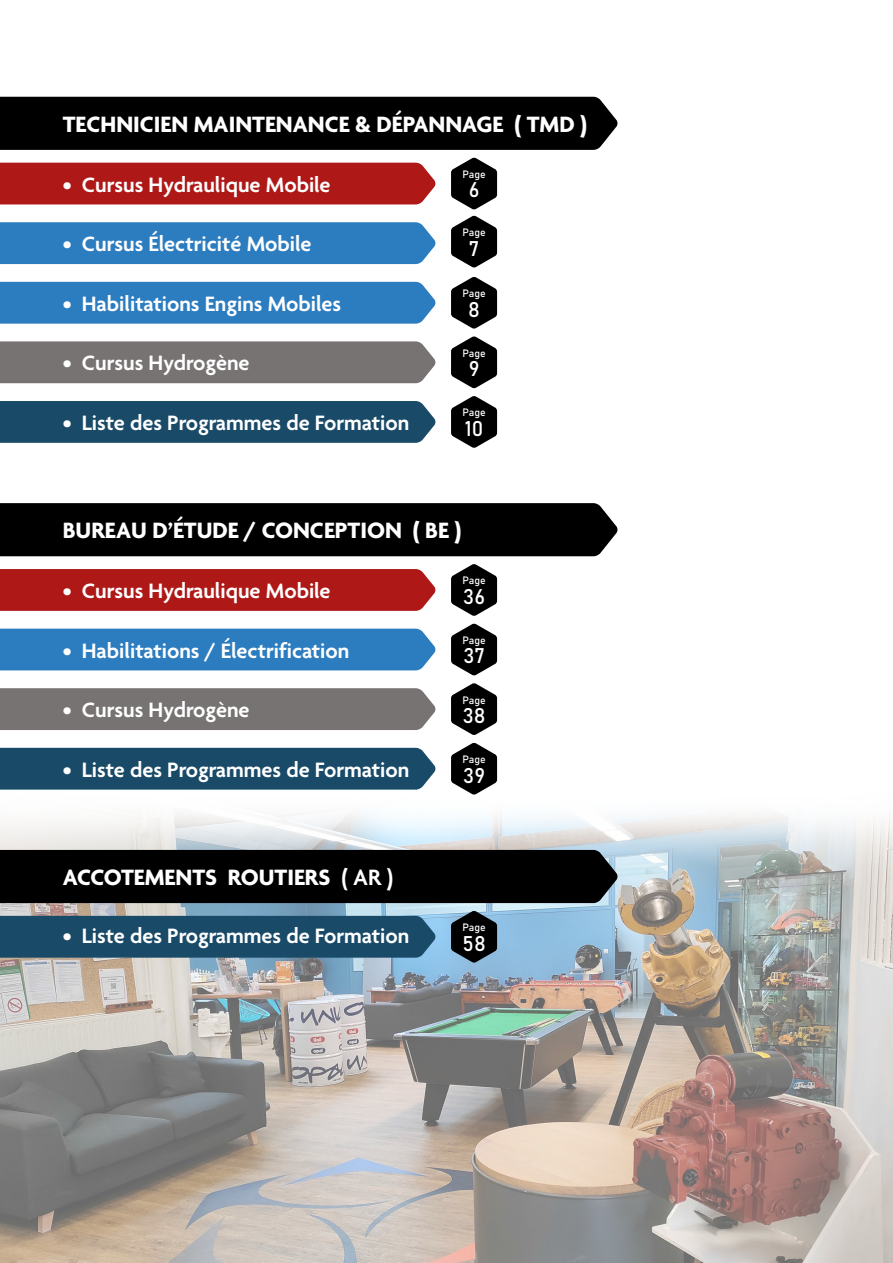
<style>
.page{position:relative;width:893px;height:1263px;background:#fff}
.page>*{position:absolute;margin:0;border:0;box-sizing:border-box;transform-origin:0 0}
.t1{font:700 24px "Agenda";color:#fff}
.t2{font:600 22.5px "Agenda";color:#fff}
.t3{font:21px "Bahnschrift";color:#fff}
.t4{font:10.5px "Bahnschrift";color:#fff}
.s1{font-weight:600}
</style>
<div class="page">
<img style="left:0;top:96px;width:893px;height:1167px">
<div style="left:0;top:97px;width:618px;height:53px;background:#000"></div>
<div style="left:0;top:503px;width:618px;height:53px;background:#000"></div>
<div style="left:0;top:850px;width:618px;height:53px;background:#000"></div>
<div style="left:0;top:163px;width:436px;height:41px;background:#ae1917"></div>
<div style="left:0;top:569px;width:436px;height:42px;background:#ae1917"></div>
<div style="left:0;top:916px;width:436px;height:42px;background:#194a68"></div>
<div style="left:0;top:222px;width:436px;height:42px;background:#2c7cc0"></div>
<div style="left:0;top:629px;width:436px;height:41px;background:#2c7cc0"></div>
<div style="left:0;top:282px;width:436px;height:42px;background:#2c7cc0"></div>
<div style="left:0;top:688px;width:436px;height:42px;background:#787373"></div>
<div style="left:0;top:748px;width:436px;height:42px;background:#194a68"></div>
<div style="left:0;top:341px;width:436px;height:42px;background:#787373"></div>
<div style="left:0;top:401px;width:436px;height:42px;background:#194a68"></div>
<svg style="left:451px;top:158px;width:46px;height:52px"></svg>
<svg style="left:451px;top:216px;width:46px;height:52px"></svg>
<svg style="left:451px;top:277px;width:46px;height:52px"></svg>
<svg style="left:451px;top:336px;width:46px;height:52px"></svg>
<svg style="left:451px;top:396px;width:46px;height:52px"></svg>
<svg style="left:451px;top:564px;width:46px;height:52px"></svg>
<svg style="left:451px;top:911px;width:46px;height:52px;background:#232e36"></svg>
<svg style="left:451px;top:623px;width:46px;height:52px"></svg>
<svg style="left:451px;top:683px;width:46px;height:52px"></svg>
<svg style="left:451px;top:743px;width:46px;height:52px"></svg>
<p class="t1" style="left:63px;top:111px;width:526px">TECHNICIEN MAINTENANCE &amp; DÉPANNAGE ( TMD )</p>
<p class="t2" style="left:63px;top:172px;width:269px">• Cursus Hydraulique Mobile</p>
<p class="t2" style="left:63px;top:232px;width:250px">• Cursus Électricité Mobile</p>
<p class="t2" style="left:63px;top:291px;width:280px">• Habilitations Engins Mobiles</p>
<p class="t2" style="left:63px;top:351px;width:188px">• Cursus Hydrogène</p>
<p class="t2" style="left:63px;top:411px;width:348px">• Liste des Programmes de Formation</p>
<p class="t4" style="left:463px;top:166px;width:25px">Page</p>
<p class="t3" style="left:469px;top:174px;width:12px">6</p>
<p class="t4" style="left:463px;top:224px;width:25px">Page</p>
<p class="t3" style="left:469px;top:232px;width:12px">7</p>
<p class="t4" style="left:463px;top:285px;width:25px">Page</p>
<p class="t3" style="left:468px;top:293px;width:13px">8</p>
<p class="t4" style="left:463px;top:345px;width:25px">Page</p>
<p class="t3" style="left:469px;top:353px;width:12px">9</p>
<p class="t4" style="left:463px;top:405px;width:25px">Page</p>
<p class="t3" style="left:465px;top:412px;width:20px">10</p>
<p class="t1" style="left:63px;top:518px;width:400px">BUREAU D’ÉTUDE / CONCEPTION ( BE )</p>
<p class="t2" style="left:63px;top:579px;width:269px">• Cursus Hydraulique Mobile</p>
<p class="t2" style="left:63px;top:638px;width:288px">• Habilitations / Électrification</p>
<p class="t2" style="left:63px;top:698px;width:188px">• Cursus Hydrogène</p>
<p class="t2" style="left:63px;top:757px;width:348px">• Liste des Programmes de Formation</p>
<p class="t1" style="left:63px;top:864px;width:332px">ACCOTEMENTS ROUTIERS <span class="s1">( AR )</span></p>
<p class="t2" style="left:63px;top:924px;width:348px">• Liste des Programmes de Formation</p>
<p class="t4" style="left:463px;top:573px;width:25px">Page</p>
<p class="t3" style="left:463px;top:580px;width:23px">36</p>
<p class="t4" style="left:463px;top:632px;width:25px">Page</p>
<p class="t3" style="left:463px;top:640px;width:23px">37</p>
<p class="t4" style="left:463px;top:692px;width:25px">Page</p>
<p class="t3" style="left:463px;top:700px;width:24px">38</p>
<p class="t4" style="left:463px;top:751px;width:25px">Page</p>
<p class="t3" style="left:463px;top:759px;width:23px">39</p>
<p class="t4" style="left:463px;top:919px;width:25px">Page</p>
<p class="t3" style="left:463px;top:927px;width:25px">58</p>
</div>
